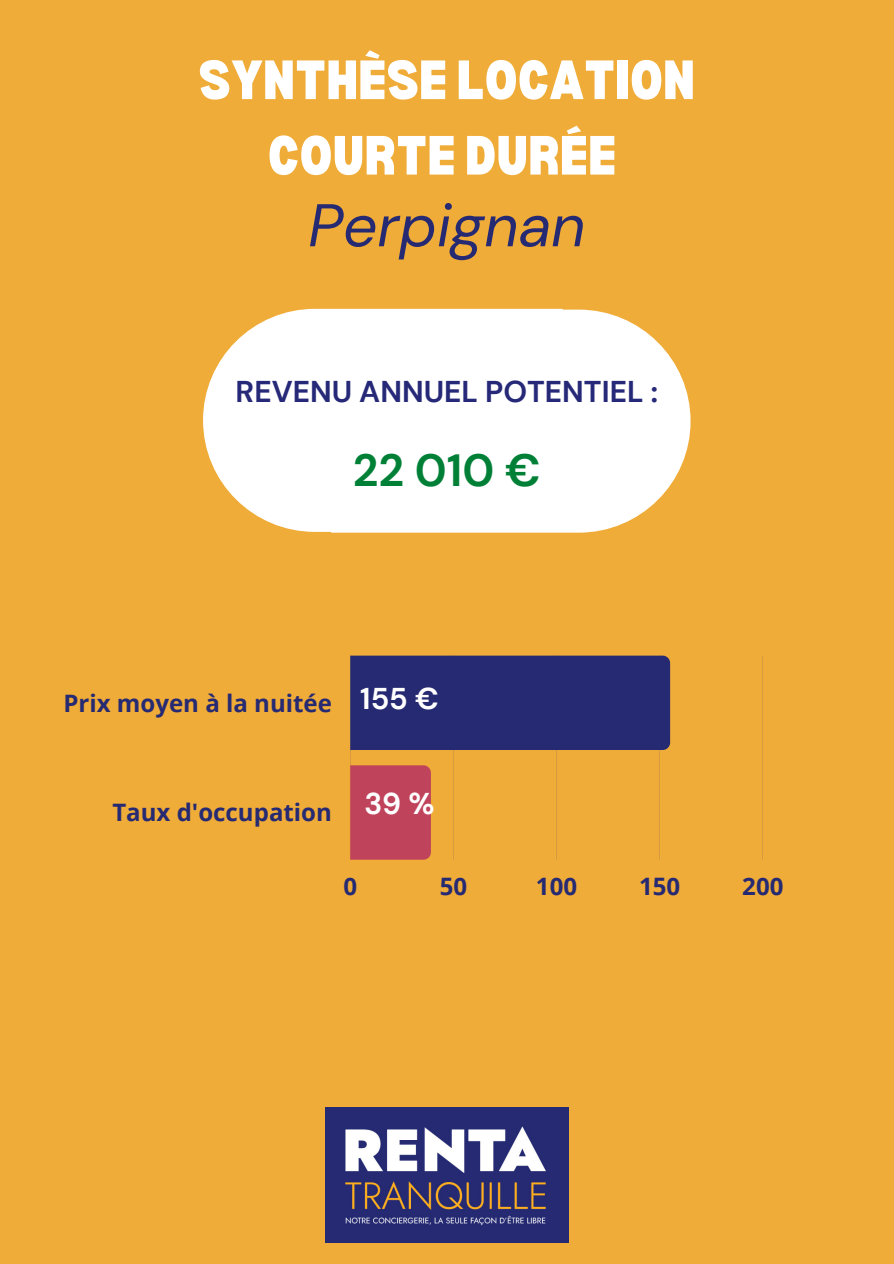
<style>
.page{position:relative;width:894px;height:1264px;background:#fff}
.page>*{position:absolute;margin:0;border:0;box-sizing:border-box;transform-origin:0 0}
.t1{font:italic 60px "DM Sans";color:#262a72}
.t2{font:900 semi-condensed 54px/75.4px "Bernoru";color:#fff;text-align:center}
.t3{font:700 45px "DM Sans";color:#008037}
.t4{font:700 30px "DM Sans";color:#262878}
.t5{font:700 30px "DM Sans";color:#fff}
.t6{font:700 24px "Open Sans";color:#262a72}
</style>
<div class="page">
<div style="left:0;top:0;width:893px;height:1263px;background:#f0ac38"></div>
<img style="left:325px;top:1107px;width:243px;height:135px">
<hr style="left:350px;top:655px;width:1px;height:204px;background:#262a72">
<hr style="left:453px;top:655px;width:1px;height:204px;background:#262a72">
<hr style="left:556px;top:655px;width:1px;height:204px;background:#262a72">
<hr style="left:659px;top:655px;width:1px;height:204px;background:#262a72">
<hr style="left:762px;top:655px;width:1px;height:204px;background:#262a72">
<div style="left:350px;top:655px;width:320px;height:95px;background:#262a72"></div>
<div style="left:350px;top:765px;width:81px;height:94px;background:#c0435c"></div>
<svg style="left:203px;top:309px;width:128px;height:223px;fill:#fff"></svg>
<div style="left:331px;top:309px;width:359px;height:223px;background:#fff"></div>
<p class="t2" style="left:198px;top:40px;width:498px">SYNTHÈSE LOCATION<br>COURTE DURÉE</p>
<p class="t1" style="left:308px;top:187px;width:279px">Perpignan</p>
<p class="t4" style="left:235px;top:372px;width:424px">REVENU ANNUEL POTENTIEL :</p>
<p class="t3" style="left:352px;top:441px;width:189px">22 010 €</p>
<p class="t6" style="left:63px;top:686px;width:270px">Prix moyen à la nuitée</p>
<p class="t5" style="left:360px;top:679px;width:80px">155 €</p>
<p class="t6" style="left:112px;top:795px;width:221px">Taux d'occupation</p>
<p class="t5" style="left:364px;top:784px;width:72px">39 %</p>
<p class="t6" style="left:343px;top:869px;width:15px">0</p>
<p class="t6" style="left:439px;top:869px;width:29px">50</p>
<p class="t6" style="left:536px;top:869px;width:43px">100</p>
<p class="t6" style="left:639px;top:869px;width:43px">150</p>
<p class="t6" style="left:742px;top:869px;width:43px">200</p>
</div>
